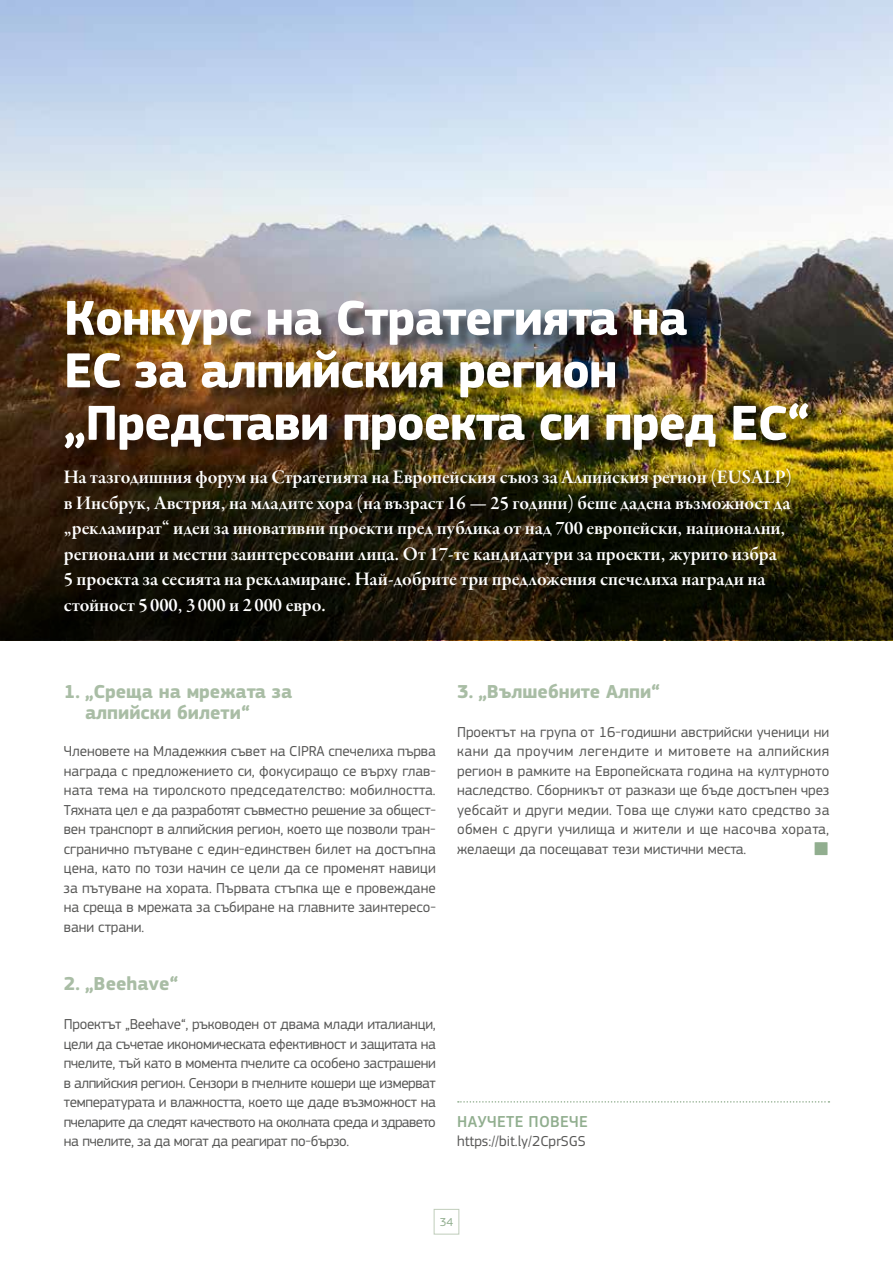
<style>
.page{position:relative;width:893px;height:1263px;background:#fff}
.page>*{position:absolute;margin:0;border:0;box-sizing:border-box;transform-origin:0 0}
.t1{font:700 51px/52.5px "EC Square Sans Pro";letter-spacing:-.02em;color:#fff}
.t2{font:19.5px/25.5px "Garamond Premr Pro Smbd Subh";color:#fff}
.t3{font:700 19.5px/21px "EC Square Sans Pro";color:#a9bda5}
.t4{font:500 16.5px "EC Square Sans Pro";letter-spacing:.02em;color:#91ae8f}
.t5{font:15px/19.5px "EC Square Sans Pro";color:#575756;text-align:justify}
.t6{font:12px "EC Square Sans Pro";color:#91ae8f}
</style>
<div class="page">
<img style="left:0;top:0;width:893px;height:325px">
<img style="left:0;top:325px;width:893px;height:315px">
<div style="left:434px;top:1209px;width:25px;height:25px;border:1px solid #c0cdbb"></div>
<svg style="left:458px;top:1101px;width:371px;height:1px"></svg>
<div style="left:65px;top:301px;width:759px;height:331px;background:#000;opacity:.55"></div>
<h1 class="t1" style="left:64px;top:293px;width:748px">Конкурс на Стратегията на<br>ЕС за алпийския регион „Представи проекта си пред ЕС“</h1>
<p class="t2" style="left:64px;top:465px;width:730px">На тазгодишния форум на Стратегията на Европейския съюз за Алпийския регион (EUSALP) в Инсбрук, Австрия, на младите хора (на възраст 16 — 25 години) беше дадена възможност да „рекламират“ идеи за иновативни проекти пред публика от над 700 европейски, национални, регионални и местни заинтересовани лица. От 17-те кандидатури за проекти, журито избра<br>5 проекта за сесията на рекламиране. Най-добрите три предложения спечелиха награди на стойност 5 000, 3 000 и 2 000 евро.</p>
<h2 class="t3" style="left:85px;top:681px;width:209px;text-indent:-21px">1. „Среща на мрежата за алпийски билети“</h2>
<p class="t5" style="left:64px;top:741px;width:374px">Членовете на Младежкия съвет на CIPRA спечелиха първа награда с предложението си, фокусиращо се върху глав&shy;ната тема на тиролското председателство: мобилността.<br>Тяхната цел е да разработят съвместно решение за общест&shy;вен транспорт в алпийския регион, което ще позволи тран&shy;сгранично пътуване с един-единствен билет на достъпна цена, като по този начин се цели да се променят навици за пътуване на хората. Първата стъпка ще е провеждане на среща в мрежата за събиране на главните заинтересо&shy;вани страни.</p>
<h2 class="t3" style="left:64px;top:974px;width:116px">2. „Beehave“</h2>
<p class="t5" style="left:64px;top:1014px;width:374px">Проектът „Beehave“, ръководен от двама млади италианци, цели да съчетае икономическата ефективност и защитата на пчелите, тъй като в момента пчелите са особено застрашени в алпийския регион. Сензори в пчелните кошери ще измерват температурата и влажността, което ще даде възможност на пчеларите да следят качеството на околната среда и здравето на пчелите, за да могат да реагират по-бързо.</p>
<h2 class="t3" style="left:457px;top:681px;width:205px">3. „Вълшебните Алпи“</h2>
<p class="t5" style="left:457px;top:722px;width:374px">Проектът на група от 16-годишни австрийски ученици ни кани да проучим легендите и митовете на алпийския регион в рамките на Европейската година на културното наследство. Сборникът от разкази ще бъде достъпен чрез уебсайт и други медии. Това ще служи като средство за обмен с други училища и жители и ще насочва хората, желаещи да посещават тези мистични места.</p>
<p class="t4" style="left:457px;top:1111px;width:132px">НАУЧЕТЕ ПОВЕЧЕ</p>
<p class="t5" style="left:457px;top:1131px;width:130px">https://bit.ly/2CprSGS</p>
<p class="t6" style="left:440px;top:1215px;width:15px">34</p>
</div>
